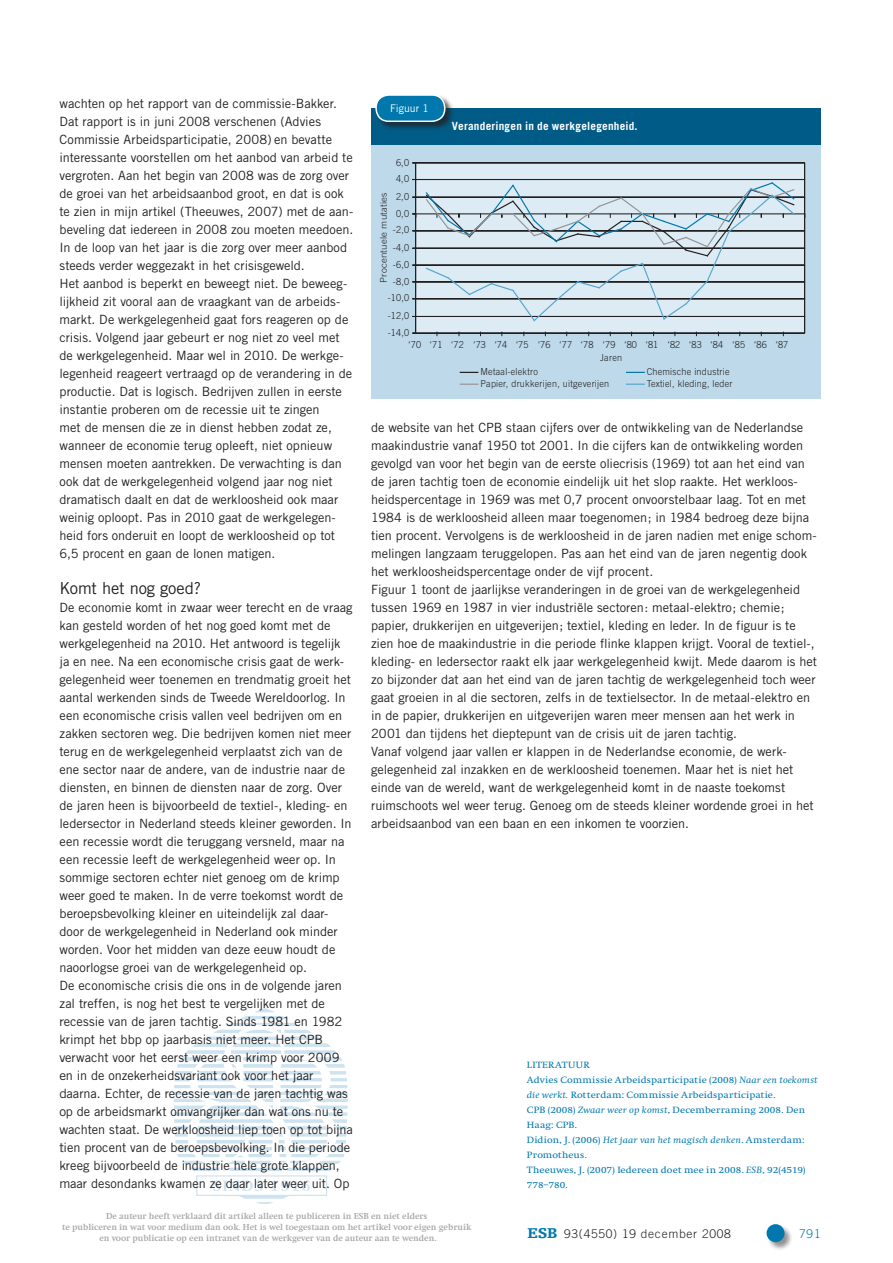
<style>
.page{position:relative;width:893px;height:1263px;background:#fff}
.page>*{position:absolute;margin:0;border:0;box-sizing:border-box;transform-origin:0 0}
.t1{font:16.5px "Trade Gothic";letter-spacing:-.01em;color:#231f20}
.t2{font:12.75px/18px "Trade Gothic";color:#231f20}
.t3{font:300 12px "Trade Gothic";letter-spacing:.06em;color:#231f20}
.t4{font:300 12px "Trade Gothic";color:#0078ae}
.t5{font:700 11.25px "Trade Gothic";letter-spacing:.02em;color:#fff}
.t6{font:10.5px "Trade Gothic";color:#fff}
.t7{font:300 9.6px/13.2px "Trade Gothic";letter-spacing:.025em;color:#231f20;scale:.94 1}
.t8{font:9.45px/15px "Swift";letter-spacing:.01em;color:#0078ae;scale:1.11 1}
.t9{font:300 9.15px "Trade Gothic";letter-spacing:.025em;color:#231f20;scale:1.06 1}
.t10{font:700 9px/10.8px "Swift";color:#6c6d70;text-align:center}
.s1{font-style:italic}
.s2{font-family:"Egyptienne F";font-weight:900;font-size:15px;color:#0078ae}
</style>
<div class="page">
<div style="left:766px;top:1224px;width:27px;height:27px;background:#231f20;opacity:.5"></div>
<div style="left:766px;top:1224px;width:18px;height:18px;background:#0078ae;border-radius:50%"></div>
<div style="left:371px;top:108px;width:450px;height:291px;background:#bdd9ea"></div>
<div style="left:416px;top:163px;width:389px;height:170px;background:#dcebf4"></div>
<hr style="left:416px;top:333px;width:389px;height:1px;background:#231f20">
<hr style="left:416px;top:316px;width:389px;height:1px;background:#231f20">
<hr style="left:416px;top:298px;width:389px;height:1px;background:#231f20">
<hr style="left:416px;top:282px;width:389px;height:1px;background:#231f20">
<hr style="left:416px;top:265px;width:389px;height:1px;background:#231f20">
<hr style="left:416px;top:248px;width:389px;height:1px;background:#231f20">
<hr style="left:416px;top:231px;width:389px;height:1px;background:#231f20">
<hr style="left:416px;top:197px;width:389px;height:1px;background:#231f20">
<hr style="left:416px;top:179px;width:389px;height:1px;background:#231f20">
<hr style="left:416px;top:162px;width:389px;height:1px;background:#231f20">
<hr style="left:804px;top:163px;width:1px;height:170px;background:#231f20">
<hr style="left:415px;top:163px;width:1px;height:170px;background:#231f20">
<hr style="left:416px;top:214px;width:389px;height:1px;background:#231f20">
<svg style="left:425px;top:182px;width:370px;height:140px"></svg>
<svg style="left:460px;top:372px;width:18px;height:1px"></svg>
<svg style="left:626px;top:372px;width:18px;height:1px"></svg>
<svg style="left:460px;top:384px;width:18px;height:1px"></svg>
<svg style="left:626px;top:384px;width:18px;height:1px"></svg>
<div style="left:371px;top:108px;width:450px;height:36px;background:#005c87"></div>
<div style="left:375px;top:94px;width:79px;height:37px;background:#231f20;opacity:.75"></div>
<div style="left:376px;top:95px;width:69px;height:26px;background:#0078ae;border-radius:13px"></div>
<div style="left:375px;top:94px;width:70px;height:28px;border:2px solid #fff;border-radius:13px"></div>
<svg style="left:174px;top:1008px;width:174px;height:196px"></svg>
<p class="t2" style="left:60px;top:94px;width:295px">wachten op het rapport van de commissie-Bakker.<br>Dat rapport is in juni 2008 verschenen (Advies Commissie Arbeidsparticipatie, 2008) en bevatte interessante voorstellen om het aanbod van arbeid te vergroten. Aan het begin van 2008 was de zorg over de groei van het arbeidsaanbod groot, en dat is ook te zien in mijn artikel (Theeuwes, 2007) met de aan&shy;beveling dat iedereen in 2008 zou moeten meedoen.<br>In de loop van het jaar is die zorg over meer aanbod steeds verder weggezakt in het crisisgeweld.<br>Het aanbod is beperkt en beweegt niet. De beweeg&shy;lijkheid zit vooral aan de vraagkant van de arbeids&shy;markt. De werkgelegenheid gaat fors reageren op de crisis. Volgend jaar gebeurt er nog niet zo veel met de werkgelegenheid. Maar wel in 2010. De werkge&shy;legenheid reageert vertraagd op de verandering in de productie. Dat is logisch. Bedrijven zullen in eerste instantie proberen om de recessie uit te zingen<br>met de mensen die ze in dienst hebben zodat ze, wanneer de economie terug opleeft, niet opnieuw mensen moeten aantrekken. De verwachting is dan ook dat de werkgelegenheid volgend jaar nog niet dramatisch daalt en dat de werkloosheid ook maar weinig oploopt. Pas in 2010 gaat de werkgelegen&shy;heid fors onderuit en loopt de werkloosheid op tot 6,5 procent en gaan de lonen matigen.</p>
<p class="t1" style="left:60px;top:578px;width:143px">Komt het nog goed?</p>
<p class="t2" style="left:60px;top:598px;width:295px">De economie komt in zwaar weer terecht en de vraag kan gesteld worden of het nog goed komt met de werkgelegenheid na 2010. Het antwoord is tegelijk ja en nee. Na een economische crisis gaat de werk&shy;gelegenheid weer toenemen en trendmatig groeit het aantal werkenden sinds de Tweede Wereldoorlog. In een economische crisis vallen veel bedrijven om en zakken sectoren weg. Die bedrijven komen niet meer terug en de werkgelegenheid verplaatst zich van de ene sector naar de andere, van de industrie naar de diensten, en binnen de diensten naar de zorg. Over de jaren heen is bijvoorbeeld de textiel-, kleding- en ledersector in Nederland steeds kleiner geworden. In een recessie wordt die teruggang versneld, maar na een recessie leeft de werkgelegenheid weer op. In sommige sectoren echter niet genoeg om de krimp weer goed te maken. In de verre toekomst wordt de beroepsbevolking kleiner en uiteindelijk zal daar&shy;door de werkgelegenheid in Nederland ook minder worden. Voor het midden van deze eeuw houdt de naoorlogse groei van de werkgelegenheid op.<br>De economische crisis die ons in de volgende jaren zal treffen, is nog het best te vergelijken met de recessie van de jaren tachtig. Sinds 1981 en 1982 krimpt het bbp op jaarbasis niet meer. Het CPB verwacht voor het eerst weer een krimp voor 2009 en in de onzekerheidsvariant ook voor het jaar daarna. Echter, de recessie van de jaren tachtig was op de arbeidsmarkt omvangrijker dan wat ons nu te wachten staat. De werkloosheid liep toen op tot bijna tien procent van de beroepsbevolking. In die periode kreeg bijvoorbeeld de industrie hele grote klappen, maar desondanks kwamen ze daar later weer uit. Op</p>
<p class="t6" style="left:390px;top:102px;width:40px">Figuur 1</p>
<p class="t7" style="left:396px;top:155px;width:15px">6,0</p>
<p class="t7" style="left:396px;top:172px;width:15px">4,0</p>
<p class="t9" style="left:378px;top:283px;width:87px;rotate:-90deg">Procentuele mutaties</p>
<p class="t7" style="left:396px;top:190px;width:15px">2,0</p>
<p class="t7" style="left:396px;top:207px;width:15px">0,0</p>
<p class="t7" style="left:393px;top:223px;width:19px">-2,0</p>
<p class="t7" style="left:393px;top:241px;width:19px">-4,0</p>
<p class="t7" style="left:393px;top:258px;width:19px">-6,0</p>
<p class="t7" style="left:393px;top:275px;width:19px">-8,0</p>
<p class="t7" style="left:388px;top:291px;width:25px">-10,0</p>
<p class="t7" style="left:388px;top:309px;width:25px">-12,0</p>
<p class="t7" style="left:388px;top:326px;width:25px">-14,0</p>
<p class="t5" style="left:452px;top:119px;width:187px">Veranderingen in de werkgelegenheid.</p>
<p class="t7" style="left:600px;top:337px;width:202px;text-indent:-191px">‘70 ‘71 ‘72 ‘73 ‘74 ‘75 ‘76 ‘77 ‘78 ‘79 ‘80 ‘81 ‘82 ‘83 ‘84 ‘85 ‘86 ‘87<br>Jaren</p>
<p class="t7" style="left:480px;top:365px;width:63px">Metaal-elektro</p>
<p class="t7" style="left:647px;top:365px;width:90px">Chemische industrie</p>
<p class="t7" style="left:480px;top:377px;width:139px">Papier, drukkerijen, uitgeverijen</p>
<p class="t7" style="left:647px;top:377px;width:93px">Textiel, kleding, leder</p>
<p class="t2" style="left:371px;top:418px;width:447px">de website van het CPB staan cijfers over de ontwikkeling van de Nederlandse maakindustrie vanaf 1950 tot 2001. In die cijfers kan de ontwikkeling worden gevolgd van voor het begin van de eerste oliecrisis (1969) tot aan het eind van de jaren tachtig toen de economie eindelijk uit het slop raakte. Het werkloos&shy;heidspercentage in 1969 was met 0,7 procent onvoorstelbaar laag. Tot en met 1984 is de werkloosheid alleen maar toegenomen; in 1984 bedroeg deze bijna tien procent. Vervolgens is de werkloosheid in de jaren nadien met enige schom&shy;melingen langzaam teruggelopen. Pas aan het eind van de jaren negentig dook het werkloosheidspercentage onder de vijf procent.<br>Figuur 1 toont de jaarlijkse veranderingen in de groei van de werkgelegenheid tussen 1969 en 1987 in vier industriële sectoren: metaal-elektro; chemie; papier, drukkerijen en uitgeverijen; textiel, kleding en leder. In de figuur is te zien hoe de maakindustrie in die periode flinke klappen krijgt. Vooral de textiel-, kleding- en ledersector raakt elk jaar werkgelegenheid kwijt. Mede daarom is het zo bijzonder dat aan het eind van de jaren tachtig de werkgelegenheid toch weer gaat groeien in al die sectoren, zelfs in de textielsector. In de metaal-elektro en in de papier, drukkerijen en uitgeverijen waren meer mensen aan het werk in 2001 dan tijdens het dieptepunt van de crisis uit de jaren tachtig.<br>Vanaf volgend jaar vallen er klappen in de Nederlandse economie, de werk&shy;gelegenheid zal inzakken en de werkloosheid toenemen. Maar het is niet het einde van de wereld, want de werkgelegenheid komt in de naaste toekomst ruimschoots wel weer terug. Genoeg om de steeds kleiner wordende groei in het arbeidsaanbod van een baan en een inkomen te voorzien.</p>
<p class="t8" style="left:527px;top:1058px;width:263px">Literatuur<br>Advies Commissie Arbeidsparticipatie (2008) <span class="s1">Naar een toekomst die werkt.</span> Rotterdam: Commissie Arbeidsparticipatie.<br>CPB (2008) <span class="s1">Zwaar weer op komst</span>, Decemberraming 2008. Den Haag: CPB.<br>Didion, J. (2006) <span class="s1">Het jaar van het magisch denken</span>. Amsterdam:<br>Promotheus.<br>Theeuwes, J. (2007) Iedereen doet mee in 2008. <span class="s1">ESB</span>, 92(4519)<br>778–780.</p>
<p class="t10" style="left:62px;top:1211px;width:411px">De auteur heeft verklaard dit artikel alleen te publiceren in ESB en niet elders<br>te publiceren in wat voor medium dan ook. Het is wel toegestaan om het artikel voor eigen gebruik en voor publicatie op een intranet van de werkgever van de auteur aan te wenden.</p>
<p class="t3" style="left:527px;top:1226px;width:205px"><span class="s2">ESB</span> 93(4550) 19 december 2008</p>
<p class="t4" style="left:799px;top:1226px;width:23px">791</p>
</div>
